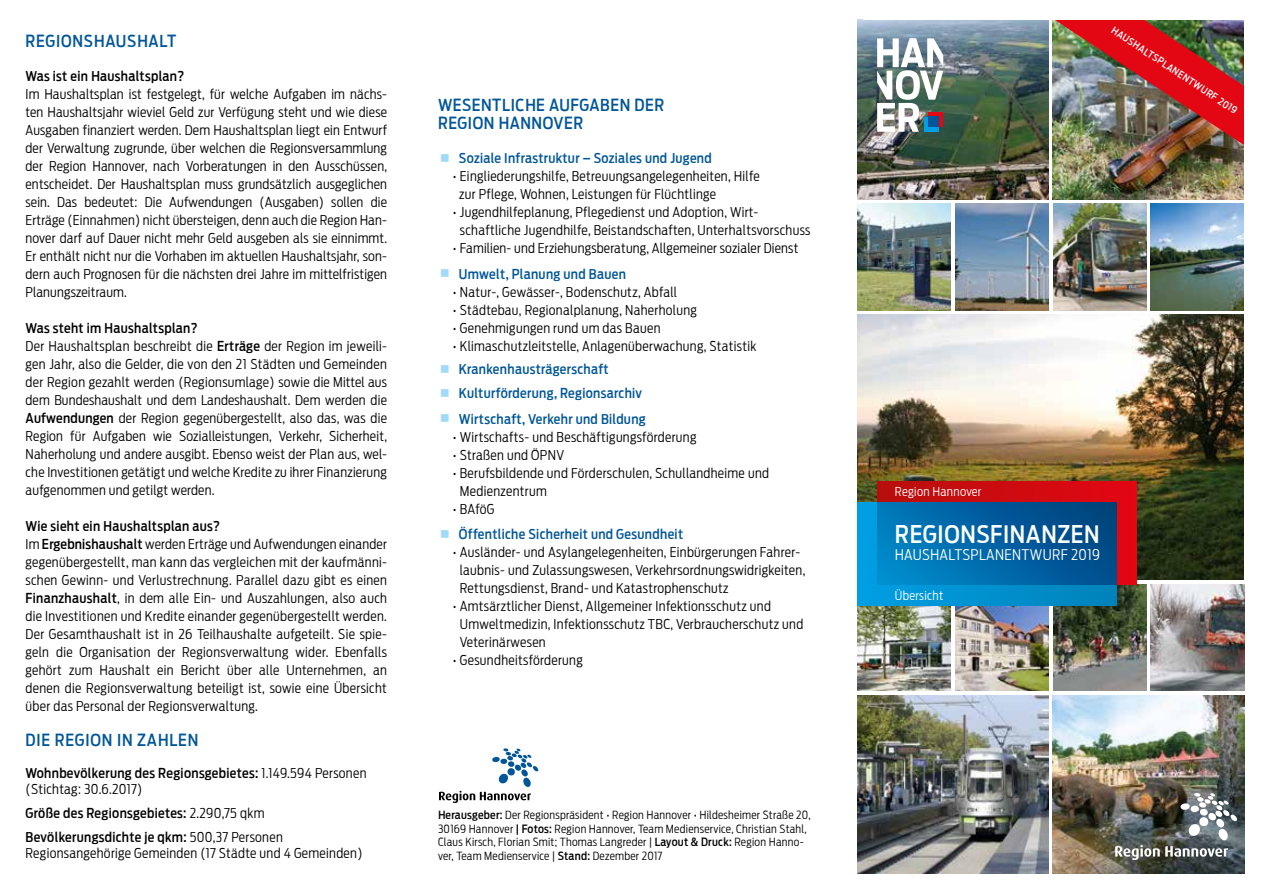
<style>
.page{position:relative;width:1263px;height:893px;background:#fff}
.page>*{position:absolute;margin:0;border:0;box-sizing:border-box;transform-origin:0 0}
.t1{font:500 24px "Antenna Cond";letter-spacing:.025em;color:#fff}
.t2{font:500 16.5px/18px "Antenna Cond";letter-spacing:.035em;color:#005698}
.t3{font:300 14.7px "Antenna Cond";letter-spacing:.025em;color:#fff}
.t4{font:300 13.5px/18px "Antenna Cond";letter-spacing:.025em;color:#000}
.t5{font:500 13.5px/23.7px "Antenna Cond";letter-spacing:.025em;color:#005698}
.t6{font:500 13.5px/23.7px "Antenna Cond";letter-spacing:.025em;color:#000}
.t7{font:300 12.3px "Antenna Cond";letter-spacing:.025em;color:#fff}
.t8{font:300 11.25px/13.5px "Antenna Cond";letter-spacing:.025em;color:#000}
.t9{font:500 9.75px "Antenna Cond";color:#fff}
.s1{font-weight:500}
.s2{font-weight:300}
</style>
<div class="page">
<img style="left:1151px;top:203px;width:93px;height:107px">
<img style="left:1053px;top:203px;width:94px;height:107px">
<img style="left:955px;top:203px;width:94px;height:107px">
<img style="left:857px;top:203px;width:94px;height:107px">
<img style="left:857px;top:606px;width:94px;height:85px">
<img style="left:1053px;top:584px;width:94px;height:107px">
<img style="left:955px;top:606px;width:94px;height:85px">
<img style="left:1151px;top:584px;width:93px;height:107px">
<img style="left:1053px;top:158px;width:191px;height:41px">
<img style="left:857px;top:19px;width:191px;height:180px">
<img style="left:857px;top:314px;width:387px;height:266px">
<img style="left:1053px;top:695px;width:191px;height:179px">
<img style="left:857px;top:695px;width:191px;height:179px">
<svg style="left:439px;top:748px;width:99px;height:55px"></svg>
<img style="left:1115px;top:793px;width:122px;height:70px">
<img style="left:877px;top:38px;width:66px;height:94px">
<img style="left:1025px;top:19px;width:219px;height:139px">
<div style="left:878px;top:481px;width:259px;height:104px;background:linear-gradient(to right,#ba0e0b,#de0816)"></div>
<div style="left:857px;top:502px;width:259px;height:104px;background:linear-gradient(to right,#009ee3,#0083ba)"></div>
<div style="left:878px;top:502px;width:238px;height:83px;background:linear-gradient(to right,#0083c5,#004481)"></div>
<p class="t2" style="left:26px;top:32px;width:152px">REGIONSHAUSHALT</p>
<p class="t6" style="left:26px;top:65px;width:160px">Was ist ein Haushaltsplan?</p>
<p class="t4" style="left:26px;top:85px;width:363px;text-align:justify">Im Haushaltsplan ist festgelegt, für welche Aufgaben im nächs&shy;ten Haushaltsjahr wieviel Geld zur Verfügung steht und wie diese Ausgaben finanziert werden. Dem Haushaltsplan liegt ein Entwurf der Verwaltung zugrunde, über welchen die Regionsversammlung der Region Hannover, nach Vorberatungen in den Ausschüssen, entscheidet. Der Haushaltsplan muss grundsätzlich ausgeglichen sein. Das bedeutet: Die Aufwendungen (Ausgaben) sollen die Erträge (Einnahmen) nicht übersteigen, denn auch die Region Han&shy;nover darf auf Dauer nicht mehr Geld ausgeben als sie einnimmt.<br>Er enthält nicht nur die Vorhaben im aktuellen Haushaltsjahr, son&shy;dern auch Prognosen für die nächsten drei Jahre im mittelfristigen Planungszeitraum.</p>
<p class="t4" style="left:26px;top:319px;width:363px"><span class="s1">Was steht im Haushaltsplan?<br></span>Der Haushaltsplan beschreibt die <span class="s1">Erträge</span> der Region im jeweili&shy;gen Jahr, also die Gelder, die von den 21 Städten und Gemeinden der Region gezahlt werden (Regionsumlage) sowie die Mittel aus dem Bundeshaushalt und dem Landeshaushalt. Dem werden die <span class="s1">Aufwendungen</span> der Region gegenübergestellt, also das, was die Region für Aufgaben wie Sozialleistungen, Verkehr, Sicherheit, Naherholung und andere ausgibt. Ebenso weist der Plan aus, wel&shy;che Investitionen getätigt und welche Kredite zu ihrer Finanzierung aufgenommen und getilgt werden.</p>
<p class="t4" style="left:26px;top:517px;width:363px"><span class="s1">Wie sieht ein Haushaltsplan aus?<br></span>Im <span class="s1">Ergebnishaushalt</span> werden Erträge und Aufwendungen einander gegenübergestellt, man kann das vergleichen mit der kaufmänni&shy;schen Gewinn- und Verlustrechnung. Parallel dazu gibt es einen <span class="s1">Finanzhaushalt</span>, in dem alle Ein- und Auszahlungen, also auch die Investitionen und Kredite einander gegenübergestellt werden.<br>Der Gesamthaushalt ist in 26 Teilhaushalte aufgeteilt. Sie spie&shy;geln die Organisation der Regionsverwaltung wider. Ebenfalls gehört zum Haushalt ein Bericht über alle Unternehmen, an denen die Regionsverwaltung beteiligt ist, sowie eine Übersicht über das Personal der Regionsverwaltung.</p>
<p class="t2" style="left:26px;top:731px;width:174px">DIE REGION IN ZAHLEN</p>
<p class="t4" style="left:26px;top:765px;width:342px;line-height:16.2px"><span class="s1">Wohnbevölkerung des Regionsgebietes:</span> 1.149.594 Personen (Stichtag: 30.6.2017)</p>
<p class="t6" style="left:26px;top:801px;width:259px">Größe des Regionsgebietes: <span class="s2">2.290,75 qkm<br></span>Bevölkerungsdichte je qkm: <span class="s2">500,37 Personen</span></p>
<p class="t4" style="left:26px;top:844px;width:339px">Regionsangehörige Gemeinden (17 Städte und 4 Gemeinden)</p>
<p class="t2" style="left:438px;top:96px;width:228px">WESENTLICHE AUFGABEN DER<br>REGION HANNOVER</p>
<p class="t5" style="left:459px;top:146px;width:254px">Soziale Infrastruktur – Soziales und Jugend</p>
<p class="t4" style="left:459px;top:167px;width:302px;text-indent:-6px">• Eingliederungshilfe, Betreuungsangelegenheiten, Hilfe zur Pflege, Wohnen, Leistungen für Flüchtlinge</p>
<p class="t4" style="left:460px;top:203px;width:352px;text-indent:-7px">• Jugendhilfeplanung, Pflegedienst und Adoption, Wirt&shy;schaftliche Jugendhilfe, Beistandschaften, Unterhaltsvorschuss</p>
<p class="t4" style="left:453px;top:239px;width:347px">• Familien- und Erziehungsberatung, Allgemeiner sozialer Dienst</p>
<p class="t5" style="left:459px;top:262px;width:169px">Umwelt, Planung und Bauen</p>
<p class="t4" style="left:453px;top:283px;width:226px">• Natur-, Gewässer-, Bodenschutz, Abfall</p>
<p class="t4" style="left:453px;top:301px;width:246px">• Städtebau, Regionalplanung, Naherholung</p>
<p class="t4" style="left:453px;top:319px;width:209px">• Genehmigungen rund um das Bauen</p>
<p class="t4" style="left:453px;top:337px;width:305px">• Klimaschutzleitstelle, Anlagenüberwachung, Statistik</p>
<p class="t5" style="left:459px;top:358px;width:185px">Krankenhausträgerschaft<br>Kulturförderung, Regionsarchiv</p>
<p class="t5" style="left:459px;top:407px;width:188px">Wirtschaft, Verkehr und Bildung</p>
<p class="t4" style="left:453px;top:428px;width:245px">• Wirtschafts- und Beschäftigungsförderung</p>
<p class="t4" style="left:453px;top:446px;width:113px">• Straßen und ÖPNV</p>
<p class="t4" style="left:460px;top:464px;width:311px;text-indent:-7px">• Berufsbildende und Förderschulen, Schullandheime und<br>Medienzentrum</p>
<p class="t4" style="left:453px;top:500px;width:43px">• BAföG</p>
<p class="t5" style="left:459px;top:522px;width:226px">Öffentliche Sicherheit und Gesundheit</p>
<p class="t4" style="left:460px;top:543px;width:347px;text-indent:-7px">• Ausländer- und Asylangelegenheiten, Einbürgerungen Fahrer&shy;laubnis- und Zulassungswesen, Verkehrsordnungswidrigkeiten,<br>Rettungsdienst, Brand- und Katastrophenschutz</p>
<p class="t4" style="left:460px;top:597px;width:345px;text-indent:-7px">• Amtsärztlicher Dienst, Allgemeiner Infektionsschutz und<br>Umweltmedizin, Infektionsschutz TBC, Verbraucherschutz und<br>Veterinärwesen</p>
<p class="t4" style="left:453px;top:651px;width:131px">• Gesundheitsförderung</p>
<p class="t8" style="left:438px;top:808px;width:374px"><span class="s1">Herausgeber:</span> Der Regionspräsident • Region Hannover • Hildesheimer Straße 20, 30169 Hannover <span class="s1">| Fotos:</span> Region Hannover, Team Medienservice, Christian Stahl, Claus Kirsch, Florian Smit; Thomas Langreder | <span class="s1">Layout &amp; Druck:</span> Region Hanno&shy;ver, Team Medienservice | <span class="s1">Stand:</span> Dezember 2017</p>
<p class="t9" style="left:1115px;top:25px;width:150px;rotate:33deg">HAUSHALTSPLANENTWURF 2019</p>
<p class="t7" style="left:895px;top:484px;width:88px">Region Hannover</p>
<h1 class="t1" style="left:895px;top:520px;width:206px">REGIONSFINANZEN</h1>
<p class="t3" style="left:895px;top:547px;width:207px">HAUSHALTSPLANENTWURF 2019</p>
<p class="t7" style="left:895px;top:588px;width:50px">Übersicht</p>
</div>
